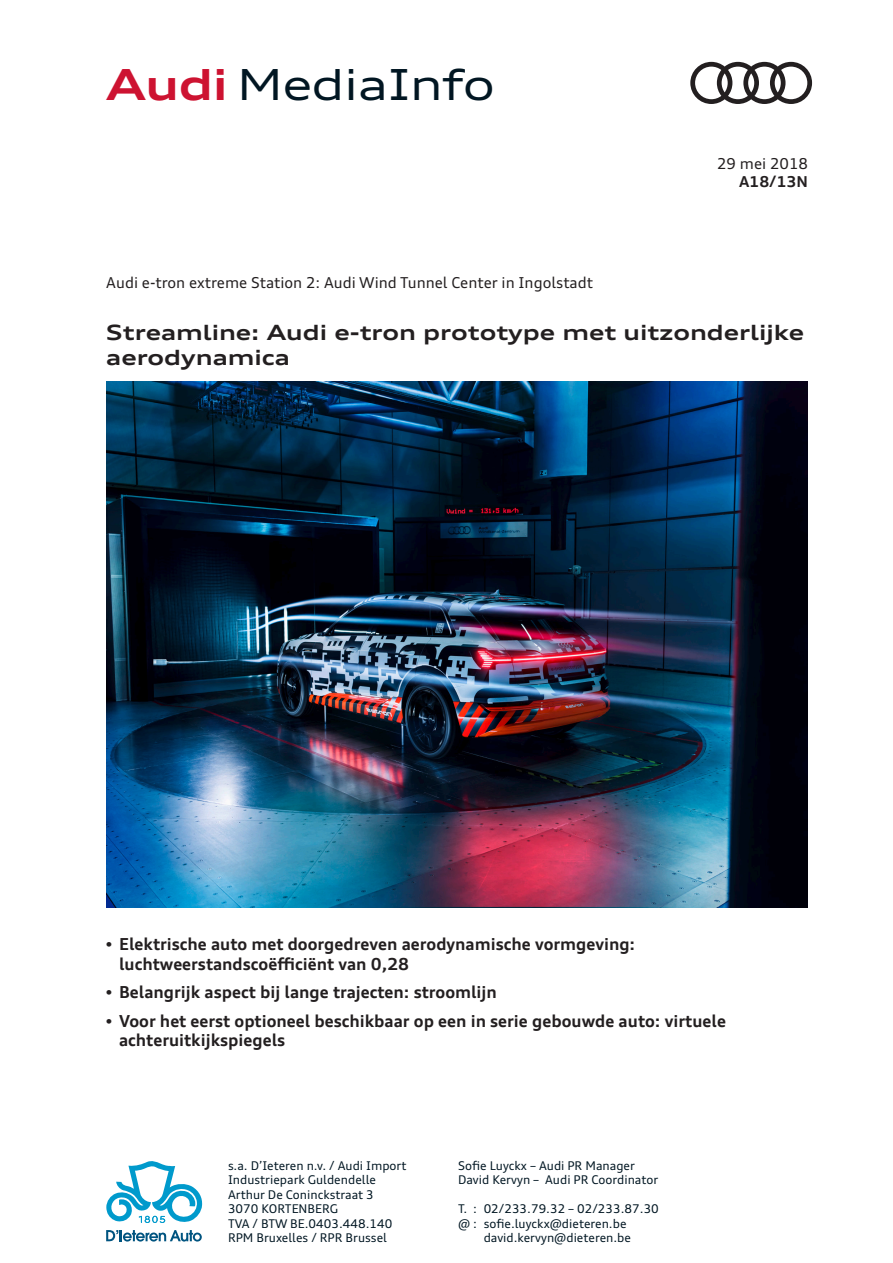
<style>
.page{position:relative;width:893px;height:1263px;background:#fff}
.page>*{position:absolute;margin:0;border:0;box-sizing:border-box;transform-origin:0 0}
.t1{font:expanded 42.75px "Audi Type";letter-spacing:-.015em;color:#011622}
.Headline{font:700 expanded 21px/25.2px "Audi Type";color:#231f20}
.t2{font:700 16.5px/19.8px "Audi Type";color:#231f20}
.Body{font:15px "Audi Type";color:#231f20}
.Intro{font:700 15px "Audi Type";color:#231f20}
.t3{font:12px/14.4px "Audi Type";color:#011622}
.s1{font-weight:700;color:#cd1331}
.s2{font-family:"Arial"}
</style>
<div class="page">
<svg style="left:106px;top:1161px;width:96px;height:62px"></svg>
<svg style="left:106px;top:1230px;width:96px;height:11px"></svg>
<svg style="left:690px;top:62px;width:122px;height:42px"></svg>
<img style="left:106px;top:382px;width:702px;height:526px">
<h1 class="t1" style="left:106px;top:58px;width:390px"><span class="s1">Audi</span> MediaInfo</h1>
<p class="Body" style="left:717px;top:154px;width:92px">29 mei 2018</p>
<p class="Intro" style="left:739px;top:172px;width:70px">A18/13N</p>
<p class="Body" style="left:106px;top:273px;width:488px">Audi e-tron extreme Station 2: Audi Wind Tunnel Center in Ingolstadt</p>
<p class="Headline" style="left:106px;top:319px;width:699px">Streamline: Audi e-tron prototype met uitzonderlijke aerodynamica</p>
<p class="t2" style="left:119px;top:934px;width:518px;text-indent:-13px"><span class="s2">•</span> Elektrische auto met doorgedreven aerodynamische vormgeving: luchtweerstandscoëfficiënt van 0,28</p>
<p class="t2" style="left:106px;top:982px;width:392px"><span class="s2">•</span> Belangrijk aspect bij lange trajecten: stroomlijn</p>
<p class="t2" style="left:119px;top:1010px;width:608px;text-indent:-13px"><span class="s2">•</span> Voor het eerst optioneel beschikbaar op een in serie gebouwde auto: virtuele achteruitkijkspiegels</p>
<p class="t3" style="left:228px;top:1158px;width:180px">s.a. D’Ieteren n.v. / Audi Import<br>Industriepark Guldendelle<br>Arthur De Coninckstraat 3<br>3070 KORTENBERG<br>TVA / BTW BE.0403.448.140<br>RPM Bruxelles / RPR Brussel</p>
<p class="t3" style="left:458px;top:1158px;width:202px">Sofie Luyckx – Audi PR Manager<br>David Kervyn – Audi PR Coordinator</p>
<p class="t3" style="left:458px;top:1201px;width:202px">T. : 02/233.79.32 – 02/233.87.30</p>
<p class="t3" style="left:458px;top:1216px;width:170px">@ : sofie.luyckx@dieteren.be</p>
<p class="t3" style="left:484px;top:1230px;width:149px">david.kervyn@dieteren.be</p>
</div>
